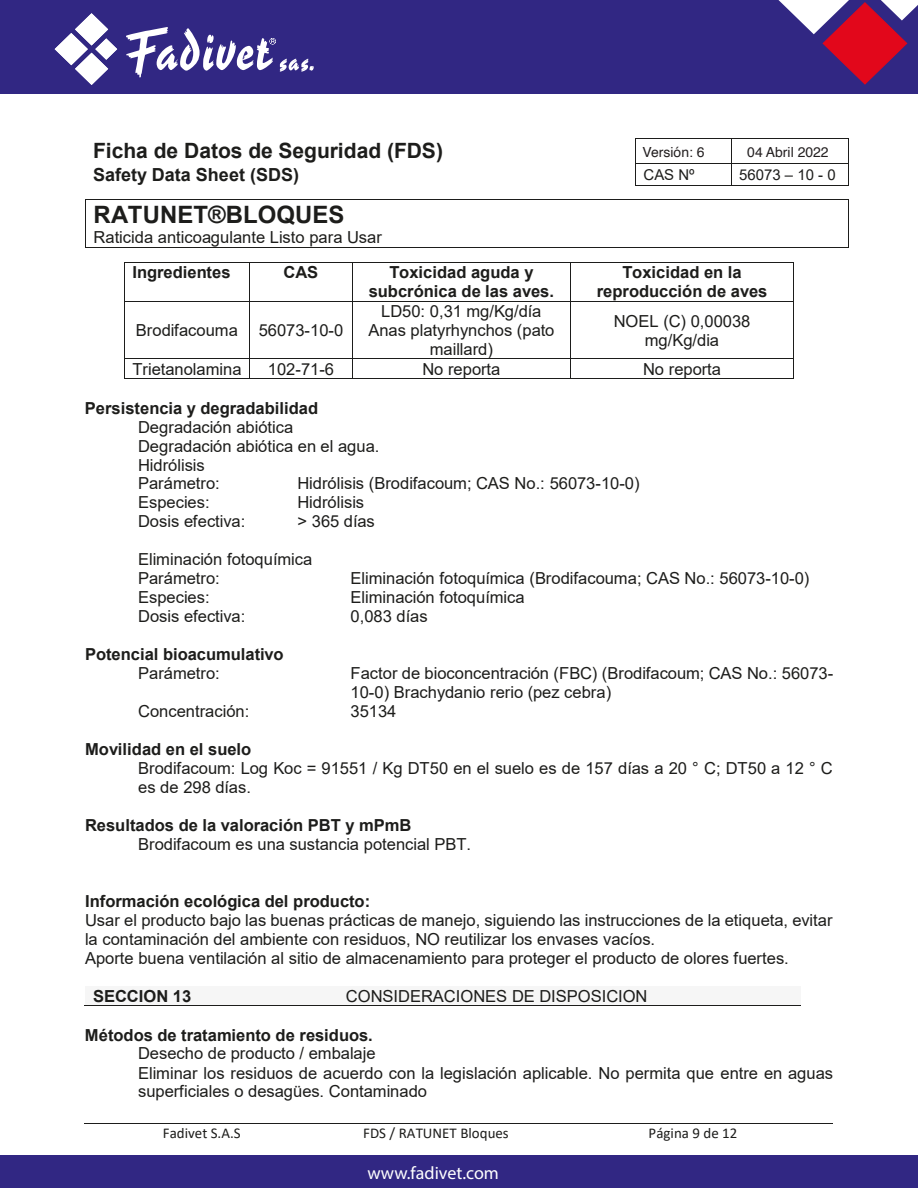
<style>
.page{position:relative;width:918px;height:1188px;background:#fff}
.page>*{position:absolute;margin:0;border:0;box-sizing:border-box;transform-origin:0 0}
.t1{font:700 24px "Arial";color:#1d1d1b}
.t2{font:700 21px "Arial";letter-spacing:-.005em;color:#1d1d1b}
.t3{font:700 18px "Arial";color:#1d1d1b}
.t4{font:18px "Myriad Pro";color:#fff}
.t5{font:16.5px/19px "Arial";color:#1d1d1b}
.t6{font:700 16.5px/18.9px "Arial";color:#1d1d1b;text-align:center}
.t7{font:15px "Calibri";color:#1d1d1b}
.t8{font:15px "Arial";color:#1d1d1b}
.t9{font:13.95px "Helvetica";color:#231f20}
</style>
<div class="page">
<hr style="left:636px;top:138px;width:95px;height:1px;background:#1d1d1b">
<hr style="left:731px;top:138px;width:117px;height:1px;background:#1d1d1b">
<hr style="left:636px;top:163px;width:95px;height:1px;background:#1d1d1b">
<hr style="left:731px;top:163px;width:117px;height:1px;background:#1d1d1b">
<svg style="left:635px;top:138px;width:1px;height:48px"></svg>
<hr style="left:636px;top:185px;width:95px;height:1px;background:#1d1d1b">
<svg style="left:731px;top:139px;width:1px;height:46px"></svg>
<hr style="left:731px;top:185px;width:117px;height:1px;background:#1d1d1b">
<svg style="left:848px;top:138px;width:1px;height:48px"></svg>
<hr style="left:86px;top:199px;width:762px;height:1px;background:#1d1d1b">
<hr style="left:85px;top:200px;width:1px;height:47px;background:#1d1d1b">
<hr style="left:86px;top:247px;width:762px;height:1px;background:#1d1d1b">
<hr style="left:848px;top:200px;width:1px;height:47px;background:#1d1d1b">
<hr style="left:85px;top:1123px;width:234px;height:1px;background:#1d1d1b">
<hr style="left:320px;top:1123px;width:233px;height:1px;background:#1d1d1b">
<hr style="left:554px;top:1123px;width:279px;height:1px;background:#1d1d1b">
<hr style="left:125px;top:262px;width:124px;height:1px;background:#1d1d1b">
<hr style="left:250px;top:262px;width:102px;height:1px;background:#1d1d1b">
<hr style="left:353px;top:262px;width:217px;height:1px;background:#1d1d1b">
<hr style="left:571px;top:262px;width:222px;height:1px;background:#1d1d1b">
<hr style="left:124px;top:263px;width:1px;height:38px;background:#1d1d1b">
<hr style="left:249px;top:263px;width:1px;height:38px;background:#1d1d1b">
<hr style="left:352px;top:263px;width:1px;height:38px;background:#1d1d1b">
<hr style="left:570px;top:263px;width:1px;height:38px;background:#1d1d1b">
<hr style="left:793px;top:263px;width:1px;height:38px;background:#1d1d1b">
<hr style="left:125px;top:301px;width:124px;height:1px;background:#1d1d1b">
<hr style="left:250px;top:301px;width:102px;height:1px;background:#1d1d1b">
<hr style="left:353px;top:301px;width:217px;height:1px;background:#1d1d1b">
<hr style="left:571px;top:301px;width:222px;height:1px;background:#1d1d1b">
<hr style="left:124px;top:302px;width:1px;height:57px;background:#1d1d1b">
<hr style="left:249px;top:302px;width:1px;height:57px;background:#1d1d1b">
<hr style="left:352px;top:302px;width:1px;height:57px;background:#1d1d1b">
<hr style="left:570px;top:302px;width:1px;height:57px;background:#1d1d1b">
<hr style="left:793px;top:302px;width:1px;height:57px;background:#1d1d1b">
<hr style="left:125px;top:359px;width:124px;height:1px;background:#1d1d1b">
<hr style="left:250px;top:359px;width:102px;height:1px;background:#1d1d1b">
<hr style="left:353px;top:359px;width:217px;height:1px;background:#1d1d1b">
<hr style="left:571px;top:359px;width:222px;height:1px;background:#1d1d1b">
<svg style="left:124px;top:359px;width:1px;height:20px"></svg>
<hr style="left:125px;top:378px;width:124px;height:1px;background:#1d1d1b">
<svg style="left:249px;top:359px;width:1px;height:20px"></svg>
<hr style="left:250px;top:378px;width:102px;height:1px;background:#1d1d1b">
<svg style="left:352px;top:359px;width:1px;height:20px"></svg>
<hr style="left:353px;top:378px;width:217px;height:1px;background:#1d1d1b">
<svg style="left:570px;top:359px;width:1px;height:20px"></svg>
<hr style="left:571px;top:378px;width:222px;height:1px;background:#1d1d1b">
<svg style="left:793px;top:359px;width:1px;height:20px"></svg>
<div style="left:85px;top:986px;width:253px;height:19px;background:#f6f6f6"></div>
<div style="left:338px;top:986px;width:463px;height:19px;background:#f6f6f6"></div>
<hr style="left:84px;top:1005px;width:254px;height:1px;background:#1d1d1b">
<hr style="left:337px;top:1005px;width:464px;height:1px;background:#1d1d1b">
<div style="left:0;top:0;width:918px;height:93px;background:#312783"></div>
<div style="left:0;top:1155px;width:918px;height:33px;background:#312783"></div>
<svg style="left:55px;top:13px;width:62px;height:72px"></svg>
<svg style="left:126px;top:27px;width:188px;height:50px"></svg>
<svg style="left:778px;top:0;width:140px;height:84px"></svg>
<p class="t2" style="left:93px;top:136px;width:351px">Ficha de Datos de Seguridad (FDS)</p>
<p class="t8" style="left:644px;top:141px;width:77px">Version: 05</p>
<p class="t8" style="left:739px;top:141px;width:96px">12 Junio 2019</p>
<p class="t3" style="left:93px;top:162px;width:208px">Safety Data Sheet (SDS)</p>
<p class="t8" style="left:644px;top:164px;width:53px">CAS Nº</p>
<p class="t8" style="left:739px;top:164px;width:98px">56073 – 10 - 0</p>
<h1 class="t1" style="left:94px;top:198px;width:252px">RATUNET®BLOQUES</h1>
<p class="t5" style="left:94px;top:228px;width:290px">Raticida anticoagulante Listo para Usar</p>
<p class="t9" style="left:643px;top:142px;width:63px">Versión: 6</p>
<p class="t9" style="left:747px;top:142px;width:83px">04 Abril 2022</p>
<p class="t6" style="left:132px;top:263px;width:100px">Ingredientes</p>
<p class="t6" style="left:284px;top:263px;width:36px">CAS</p>
<p class="t6" style="left:369px;top:263px;width:187px">Toxicidad aguda y subcrónica de las aves.</p>
<p class="t6" style="left:597px;top:263px;width:172px">Toxicidad en la reproducción de aves</p>
<p class="t5" style="left:136px;top:321px;width:104px">Brodifacouma</p>
<p class="t5" style="left:259px;top:321px;width:86px">56073-10-0</p>
<p class="t5" style="left:368px;top:302px;width:188px;text-align:center">LD50: 0,31 mg/Kg/día<br>Anas platyrhynchos (pato maillard)</p>
<p class="t5" style="left:614px;top:311px;width:138px;text-align:center">NOEL (C) 0,00038 mg/Kg/dia</p>
<p class="t5" style="left:132px;top:359px;width:111px">Trietanolamina</p>
<p class="t5" style="left:268px;top:359px;width:68px">102-71-6</p>
<p class="t5" style="left:422px;top:359px;width:80px">No reporta</p>
<p class="t5" style="left:643px;top:359px;width:80px">No reporta</p>
<p class="t6" style="left:85px;top:398px;width:235px">Persistencia y degradabilidad</p>
<p class="t5" style="left:138px;top:417px;width:243px">Degradación abiótica<br>Degradación abiótica en el agua.<br>Hidrólisis<br>Parámetro:</p>
<p class="t5" style="left:297px;top:474px;width:344px">Hidrólisis (Brodifacoum; CAS No.: 56073-10-0)</p>
<p class="t5" style="left:138px;top:493px;width:73px">Especies:</p>
<p class="t5" style="left:297px;top:493px;width:68px">Hidrólisis</p>
<p class="t5" style="left:138px;top:512px;width:109px">Dosis efectiva:</p>
<p class="t5" style="left:297px;top:512px;width:79px">&gt; 365 días</p>
<p class="t5" style="left:138px;top:550px;width:176px">Eliminación fotoquímica<br>Parámetro:</p>
<p class="t5" style="left:351px;top:569px;width:460px">Eliminación fotoquímica (Brodifacouma; CAS No.: 56073-10-0)</p>
<p class="t5" style="left:138px;top:588px;width:73px">Especies:</p>
<p class="t5" style="left:351px;top:588px;width:176px">Eliminación fotoquímica</p>
<p class="t5" style="left:138px;top:607px;width:109px">Dosis efectiva:</p>
<p class="t5" style="left:351px;top:607px;width:79px">0,083 días</p>
<p class="t6" style="left:85px;top:645px;width:200px">Potencial bioacumulativo</p>
<p class="t5" style="left:138px;top:664px;width:83px">Parámetro:</p>
<p class="t5" style="left:351px;top:664px;width:484px">Factor de bioconcentración (FBC) (Brodifacoum; CAS No.: 56073-<br>10-0) Brachydanio rerio (pez cebra)</p>
<p class="t5" style="left:138px;top:702px;width:113px">Concentración:</p>
<p class="t5" style="left:351px;top:702px;width:47px">35134</p>
<p class="t6" style="left:85px;top:740px;width:168px">Movilidad en el suelo</p>
<p class="t5" style="left:138px;top:759px;width:696px">Brodifacoum: Log Koc = 91551 / Kg DT50 en el suelo es de 157 días a 20 ° C; DT50 a 12 ° C es de 298 días.</p>
<p class="t6" style="left:85px;top:816px;width:328px">Resultados de la valoración PBT y mPmB</p>
<p class="t5" style="left:138px;top:835px;width:335px">Brodifacoum es una sustancia potencial PBT.</p>
<p class="t6" style="left:85px;top:892px;width:287px">Información ecológica del producto:</p>
<p class="t5" style="left:85px;top:910px;width:749px">Usar el producto bajo las buenas prácticas de manejo, siguiendo las instrucciones de la etiqueta, evitar la contaminación del ambiente con residuos, NO reutilizar los envases vacíos.<br>Aporte buena ventilación al sitio de almacenamiento para proteger el producto de olores fuertes.</p>
<p class="t6" style="left:93px;top:987px;width:100px">SECCION 13</p>
<p class="t5" style="left:346px;top:986px;width:303px">CONSIDERACIONES DE DISPOSICION</p>
<p class="t6" style="left:85px;top:1025px;width:289px">Métodos de tratamiento de residuos.</p>
<p class="t5" style="left:138px;top:1044px;width:697px">Desecho de producto / embalaje<br>Eliminar los residuos de acuerdo con la legislación aplicable. No permita que entre en aguas superficiales o desagües. Contaminado</p>
<p class="t7" style="left:163px;top:1123px;width:79px">Fadivet S.A.S</p>
<p class="t7" style="left:363px;top:1123px;width:147px">FDS / RATUNET Bloques</p>
<p class="t7" style="left:649px;top:1123px;width:90px">Página 9 de 12</p>
<p class="t4" style="left:367px;top:1162px;width:133px">www.fadivet.com</p>
</div>
